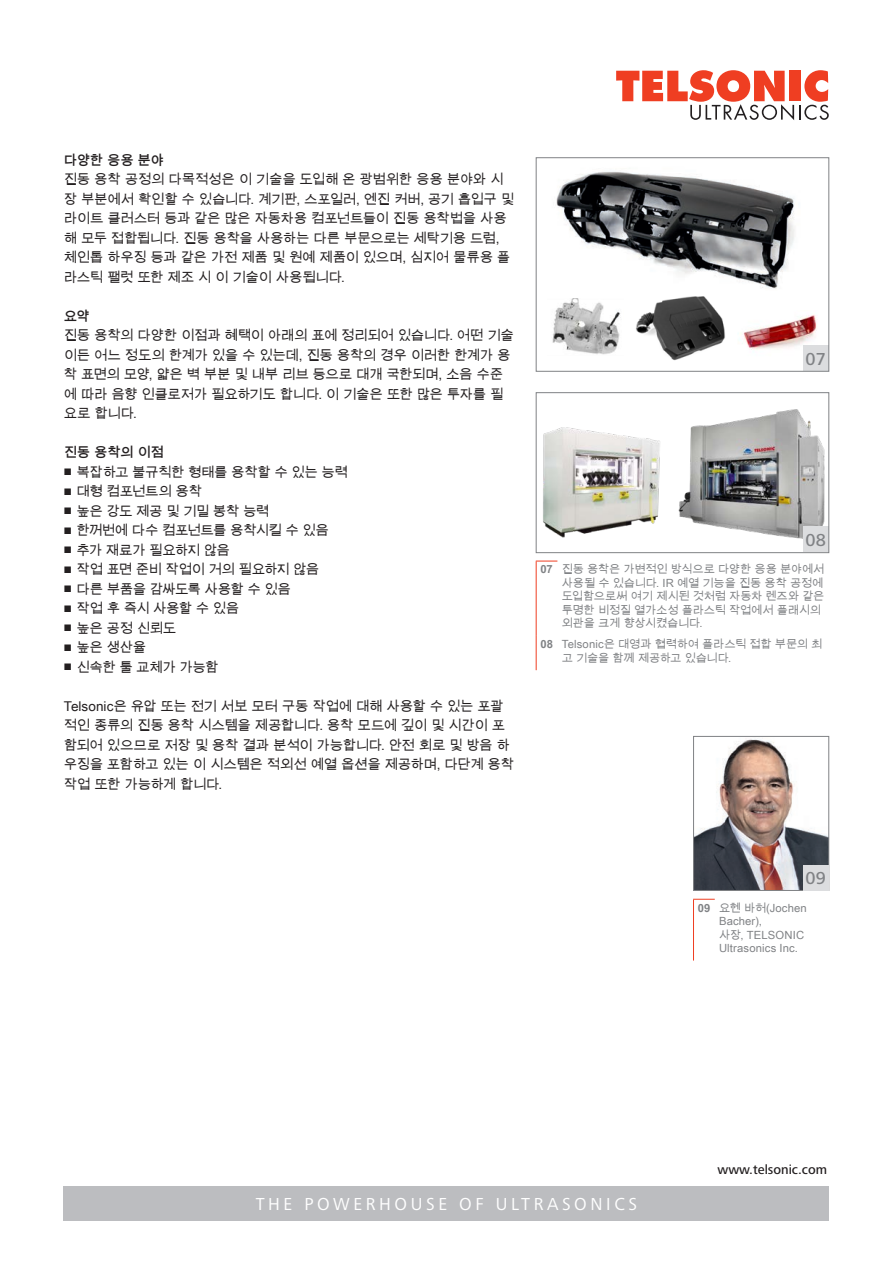
<style>
.page{position:relative;width:893px;height:1263px;background:#fff}
.page>*{position:absolute;margin:0;border:0;box-sizing:border-box;transform-origin:0 0}
.t1{font:18px "Frutiger Next LTW1 G";letter-spacing:.2em;color:#fff}
.t2{font:500 18px "Frutiger Next LTW1 G";color:#808285}
.Lauftext_9_13pt{font:13.5px/19.5px "Arial Unicode MS";letter-spacing:-.03em;color:#231f20}
.Lauftext_9_13pt-2{font:13.5px "Arial Unicode MS";letter-spacing:-.06em;color:#231f20}
.t3{font:500 13.5px "Frutiger Next LTW1 G";color:#231f20}
.Lauftext_9_13pt__med{font:700 13.5px "Arial Unicode MS";letter-spacing:-.03em;color:#231f20}
.Lauftext_9_13pt-3{font:13.5px "Arial Unicode MS";letter-spacing:-.065em;color:#231f20}
.Legende_7_5_9pt{font:11.25px/13.5px "Arial Unicode MS";letter-spacing:-.01em;color:#808285}
.Legende_7_5_9pt-2{font:11.25px/13.5px "Arial Unicode MS";letter-spacing:.015em;color:#808285}
.Legende_7_5_9pt__med{font:700 11.25px "Arial Unicode MS";color:#808285}
</style>
<div class="page">
<svg style="left:616px;top:70px;width:213px;height:50px"></svg>
<div style="left:64px;top:1186px;width:765px;height:34px;background:#bcbdc0"></div>
<img style="left:693px;top:735px;width:137px;height:156px">
<div style="left:803px;top:865px;width:25px;height:25px;background:#dcdddf"></div>
<svg style="left:535px;top:157px;width:295px;height:215px"></svg>
<svg style="left:535px;top:392px;width:295px;height:161px"></svg>
<svg style="left:693px;top:899px;width:22px;height:1px"></svg>
<hr style="left:693px;top:900px;width:1px;height:60px;background:#ef3e22">
<svg style="left:537px;top:561px;width:20px;height:1px"></svg>
<hr style="left:536px;top:561px;width:1px;height:75px;background:#ef3e22">
<hr style="left:536px;top:636px;width:1px;height:34px;background:#ef3e22">
<p class="Lauftext_9_13pt__med" style="left:64px;top:150px;width:102px">다양한 응용 분야</p>
<p class="Lauftext_9_13pt" style="left:64px;top:170px;width:452px">진동 용착 공정의 다목적성은 이 기술을 도입해 온 광범위한 응용 분야와 시 장 부분에서 확인할 수 있습니다. 계기판, 스포일러, 엔진 커버, 공기 흡입구 및 라이트 클러스터 등과 같은 많은 자동차용 컴포넌트들이 진동 용착법을 사용 해 모두 접합됩니다. 진동 용착을 사용하는 다른 부문으로는 세탁기용 드럼, 체인톱 하우징 등과 같은 가전 제품 및 원예 제품이 있으며, 심지어 물류용 플 라스틱 팰럿 또한 제조 시 이 기술이 사용됩니다.</p>
<p class="Lauftext_9_13pt__med" style="left:64px;top:306px;width:28px">요약</p>
<p class="Lauftext_9_13pt" style="left:64px;top:326px;width:452px">진동 용착의 다양한 이점과 혜택이 아래의 표에 정리되어 있습니다. 어떤 기술 이든 어느 정도의 한계가 있을 수 있는데, 진동 용착의 경우 이러한 한계가 용 착 표면의 모양, 얇은 벽 부분 및 내부 리브 등으로 대개 국한되며, 소음 수준 에 따라 음향 인클로저가 필요하기도 합니다. 이 기술은 또한 많은 투자를 필 요로 합니다.</p>
<p class="Lauftext_9_13pt__med" style="left:64px;top:443px;width:102px">진동 용착의 이점</p>
<p class="Lauftext_9_13pt" style="left:77px;top:462px;width:273px">복잡하고 불규칙한 형태를 용착할 수 있는 능력</p>
<p class="Lauftext_9_13pt" style="left:77px;top:482px;width:127px">대형 컴포넌트의 용착</p>
<p class="Lauftext_9_13pt" style="left:77px;top:501px;width:194px">높은 강도 제공 및 기밀 봉착 능력</p>
<p class="Lauftext_9_13pt" style="left:77px;top:521px;width:254px">한꺼번에 다수 컴포넌트를 용착시킬 수 있음</p>
<p class="Lauftext_9_13pt-3" style="left:77px;top:540px;width:155px">추가 재료가 필요하지 않음</p>
<p class="Lauftext_9_13pt-2" style="left:77px;top:560px;width:244px">작업 표면 준비 작업이 거의 필요하지 않음</p>
<p class="Lauftext_9_13pt" style="left:77px;top:579px;width:216px">다른 부품을 감싸도록 사용할 수 있음</p>
<p class="Lauftext_9_13pt" style="left:77px;top:599px;width:164px">작업 후 즉시 사용할 수 있음</p>
<p class="Lauftext_9_13pt" style="left:77px;top:618px;width:101px">높은 공정 신뢰도</p>
<p class="Lauftext_9_13pt" style="left:77px;top:638px;width:71px">높은 생산율</p>
<p class="Lauftext_9_13pt" style="left:77px;top:657px;width:144px">신속한 툴 교체가 가능함</p>
<p class="Lauftext_9_13pt" style="left:64px;top:696px;width:452px">Telsonic은 유압 또는 전기 서보 모터 구동 작업에 대해 사용할 수 있는 포괄 적인 종류의 진동 용착 시스템을 제공합니다. 용착 모드에 깊이 및 시간이 포 함되어 있으므로 저장 및 용착 결과 분석이 가능합니다. 안전 회로 및 방음 하 우징을 포함하고 있는 이 시스템은 적외선 예열 옵션을 제공하며, 다단계 용착 작업 또한 가능하게 합니다.</p>
<p class="t2" style="left:806px;top:348px;width:22px">07</p>
<p class="t2" style="left:806px;top:530px;width:22px">08</p>
<p class="Legende_7_5_9pt__med" style="left:540px;top:561px;width:14px">07</p>
<p class="Legende_7_5_9pt" style="left:562px;top:562px;width:264px">진동 용착은 가변적인 방식으로 다양한 응용 분야에서 사용될 수 있습니다. IR 예열 기능을 진동 용착 공정에 도입함으로써 여기 제시된 것처럼 자동차 렌즈와 같은 투명한 비정질 열가소성 플라스틱 작업에서 플래시의 외관을 크게 향상시켰습니다.</p>
<p class="Legende_7_5_9pt__med" style="left:540px;top:636px;width:14px">08</p>
<p class="Legende_7_5_9pt" style="left:562px;top:637px;width:262px">Telsonic은 대영과 협력하여 플라스틱 접합 부문의 최 고 기술을 함께 제공하고 있습니다.</p>
<p class="t2" style="left:806px;top:868px;width:22px">09</p>
<p class="Legende_7_5_9pt__med" style="left:698px;top:899px;width:14px">09</p>
<p class="Legende_7_5_9pt-2" style="left:719px;top:900px;width:89px">요헨 바허(Jochen<br>Bacher),<br>사장, TELSONIC<br>Ultrasonics Inc.</p>
<p class="t3" style="left:717px;top:1161px;width:111px">www.telsonic.com</p>
<h1 class="t1" style="left:256px;top:1194px;width:383px">THE POWERHOUSE OF ULTRASONICS</h1>
</div>
